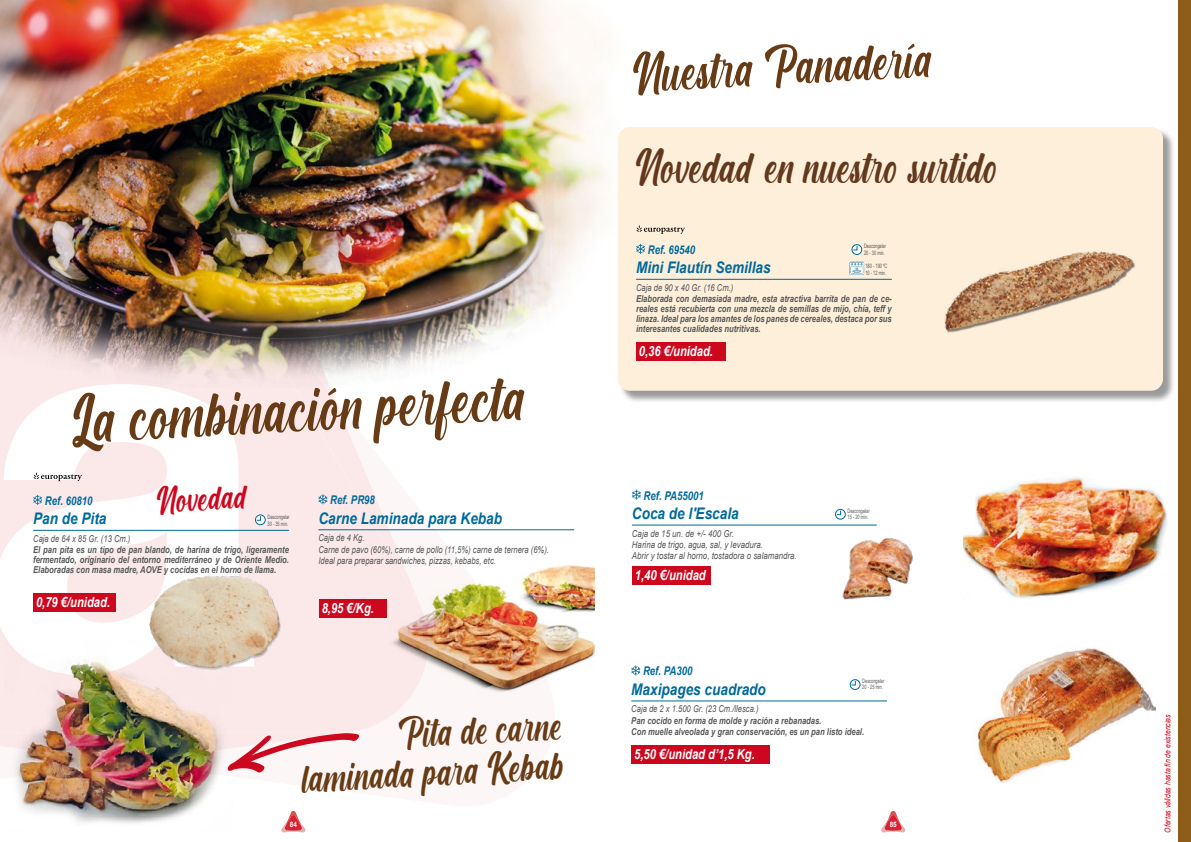
<style>
.page{position:relative;width:1191px;height:842px;background:#fff}
.page>*{position:absolute;margin:0;border:0;box-sizing:border-box;transform-origin:0 0}
.t1{font:86.3px "Cream Cake";color:#673b15;scale:.8 1}
.t2{font:70px "Cream Cake";color:#673b15;scale:.8 1}
.t3{font:60.7px "Cream Cake";letter-spacing:.05em;color:#63391e;scale:.8 1}
.t4{font:54.6px/39.6px "Cream Cake";color:#673b15;text-align:right;scale:.8 1}
.t5{font:46.5px "Cream Cake";color:#cd071e;scale:.8 1}
.t6{font:italic 700 16px "Arial";color:#00699b;scale:.85 1}
.t7{font:italic 700 14px "Arial";color:#fff;scale:.8 1}
.t8{font:italic 700 12px "Arial";color:#00699b;scale:.8 1}
.t9{font:italic 700 9.5px/10px "Arial";color:#58585a;text-align:justify;scale:.8 1}
.t10{font:italic 9.5px/11.4px "Arial";color:#58585a;scale:.8 1}
.t11{font:italic 9.5px/11.4px "Arial";color:#58585a;scale:.83 1}
.t12{font:italic 8px "Arial";color:#cd071e;scale:.85 1}
.t13{font:700 7.5px "Arial";color:#fff;scale:.85 1}
.t14{font:6px/7px "Arial Narrow";color:#58585a;scale:.8 1}
</style>
<div class="page">
<svg style="left:0;top:387px;width:428px;height:346px;fill:#fbe9ea"></svg>
<svg style="left:0;top:387px;width:254px;height:288px"></svg>
<div style="left:1177px;top:0;width:14px;height:842px;background:#8e5d19"></div>
<svg style="left:281px;top:811px;width:24px;height:21px"></svg>
<svg style="left:881px;top:811px;width:24px;height:21px"></svg>
<img style="left:0;top:0;width:627px;height:387px">
<hr style="left:632px;top:525px;width:244px;height:1px;background:#00699b">
<svg style="left:632px;top:490px;width:9px;height:10px"></svg>
<div style="left:632px;top:566px;width:78px;height:18px;background:#cd071e"></div>
<div style="left:835px;top:509px;width:10px;height:10px;border:1px solid #00699b;border-radius:50%"></div>
<svg style="left:836px;top:510px;width:5px;height:5px"></svg>
<img style="left:963px;top:477px;width:204px;height:122px">
<img style="left:842px;top:537px;width:71px;height:62px">
<img style="left:977px;top:648px;width:178px;height:135px">
<hr style="left:631px;top:700px;width:256px;height:1px;background:#00699b">
<svg style="left:631px;top:665px;width:9px;height:10px"></svg>
<div style="left:631px;top:745px;width:138px;height:18px;background:#cd071e"></div>
<div style="left:850px;top:679px;width:10px;height:11px;border:1px solid #00699b;border-radius:50%"></div>
<svg style="left:851px;top:680px;width:5px;height:5px"></svg>
<hr style="left:318px;top:529px;width:256px;height:1px;background:#00699b">
<svg style="left:318px;top:494px;width:9px;height:10px"></svg>
<div style="left:319px;top:599px;width:67px;height:18px;background:#cd071e"></div>
<img style="left:389px;top:561px;width:205px;height:135px">
<img style="left:5px;top:641px;width:227px;height:182px">
<svg style="left:33px;top:472px;width:49px;height:9px"></svg>
<hr style="left:33px;top:530px;width:256px;height:1px;background:#00699b">
<svg style="left:33px;top:495px;width:9px;height:10px"></svg>
<div style="left:33px;top:593px;width:83px;height:18px;background:#cd071e"></div>
<svg style="left:255px;top:515px;width:10px;height:10px"></svg>
<div style="left:255px;top:514px;width:11px;height:11px;border:1px solid #00699b;border-radius:50%"></div>
<svg style="left:256px;top:516px;width:5px;height:5px"></svg>
<img style="left:141px;top:569px;width:148px;height:111px">
<svg style="left:228px;top:733px;width:131px;height:40px"></svg>
<div style="left:619px;top:128px;width:556px;height:276px;background:#000;opacity:.4"></div>
<div style="left:618px;top:127px;width:545px;height:264px;background:#feefdb;border-radius:12px"></div>
<svg style="left:636px;top:225px;width:49px;height:9px"></svg>
<hr style="left:636px;top:279px;width:255px;height:1px;background:#00699b">
<svg style="left:636px;top:244px;width:9px;height:10px"></svg>
<div style="left:636px;top:342px;width:89px;height:18px;background:#cd071e"></div>
<svg style="left:849px;top:262px;width:15px;height:13px"></svg>
<svg style="left:852px;top:245px;width:9px;height:9px"></svg>
<div style="left:851px;top:244px;width:11px;height:11px;border:1px solid #00699b;border-radius:50%"></div>
<svg style="left:852px;top:245px;width:5px;height:5px"></svg>
<img style="left:944px;top:251px;width:191px;height:82px">
<h2 class="t2" style="left:631px;top:41px;width:375px;rotate:-3deg">Nuestra Panadería</h2>
<h3 class="t3" style="left:636px;top:138px;width:451px">Novedad en nuestro surtido</h3>
<h1 class="t1" style="left:69px;top:380px;width:569px;rotate:-3deg">La combinación perfecta</h1>
<h3 class="t5" style="left:156px;top:479px;width:115px;rotate:-3deg">Novedad</h3>
<p class="t8" style="left:45px;top:493px;width:61px">Ref. 60810</p>
<h3 class="t6" style="left:33px;top:508px;width:88px">Pan de Pita</h3>
<p class="t10" style="left:33px;top:533px;width:123px">Caja de 64 x 85 Gr. (13 Cm.)</p>
<p class="t9" style="left:33px;top:545px;width:321px">El pan pita es un tipo de pan blando, de harina de trigo, ligeramente fermentado, originario del entorno mediterráneo y de Oriente Medio.<br>Elaboradas con masa madre, AOVE y cocidas en el horno de llama.</p>
<h3 class="t7" style="left:36px;top:593px;width:94px">0,79 €/unidad.</h3>
<p class="t14" style="left:267px;top:513px;width:29px">Descongelar<br>30 - 35 min.</p>
<p class="t8" style="left:330px;top:492px;width:58px">Ref. PR98</p>
<h3 class="t6" style="left:318px;top:507px;width:218px">Carne Laminada para Kebab</h3>
<p class="t10" style="left:318px;top:532px;width:290px">Caja de 4 Kg.<br>Carne de pavo (60%), carne de pollo (11,5%) carne de ternera (6%).<br>Ideal para preparar sandwiches, pizzas, kebabs, etc.</p>
<h3 class="t7" style="left:322px;top:599px;width:67px">8,95 €/Kg.</h3>
<h3 class="t4" style="left:299px;top:719px;width:327px;rotate:-3deg">Pita de carne laminada para Kebab</h3>
<p class="t14" style="left:864px;top:242px;width:29px">Descongelar<br>20 - 30 min.</p>
<p class="t8" style="left:648px;top:242px;width:61px">Ref. 69540</p>
<h3 class="t6" style="left:636px;top:257px;width:160px">Mini Flautín Semillas</h3>
<p class="t10" style="left:636px;top:282px;width:123px">Caja de 90 x 40 Gr. (16 Cm.)</p>
<p class="t9" style="left:636px;top:294px;width:321px">Elaborada con demasiada madre, esta atractiva barrita de pan de ce&shy;reales está recubierta con una mezcla de semillas de mijo, chía, teff y linaza. Ideal para los amantes de los panes de cereales, destaca por sus interesantes cualidades nutritivas.</p>
<h3 class="t7" style="left:639px;top:342px;width:94px">0,36 €/unidad.</h3>
<p class="t14" style="left:865px;top:262px;width:29px">180 - 190 ºC<br>10 - 12 min.</p>
<p class="t8" style="left:643px;top:487px;width:77px">Ref. PA55001</p>
<h3 class="t6" style="left:632px;top:503px;width:127px">Coca de l'Escala</h3>
<p class="t11" style="left:632px;top:528px;width:200px">Caja de 15 un. de +/- 400 Gr.<br>Harina de trigo, agua, sal, y levadura.<br>Abrir y tostar al horno, tostadora o salamandra.</p>
<h3 class="t7" style="left:635px;top:566px;width:90px">1,40 €/unidad</h3>
<p class="t14" style="left:847px;top:508px;width:29px;line-height:6px">Descongelar<br>15 - 20 min.</p>
<p class="t8" style="left:643px;top:663px;width:63px">Ref. PA300</p>
<h3 class="t6" style="left:631px;top:679px;width:160px">Maxipages cuadrado</h3>
<p class="t10" style="left:631px;top:703px;width:161px">Caja de 2 x 1.500 Gr. (23 Cm./llesca.)</p>
<p class="t9" style="left:631px;top:715px;width:292px;line-height:11.4px">Pan cocido en forma de molde y ración a rebanadas.<br>Con muelle alveolada y gran conservación, es un pan listo ideal.</p>
<h3 class="t7" style="left:634px;top:745px;width:152px">5,50 €/unidad d’1,5 Kg.</h3>
<p class="t14" style="left:862px;top:678px;width:29px;line-height:6px">Descongelar<br>20 - 25 min.</p>
<p class="t13" style="left:290px;top:819px;width:10px">84</p>
<p class="t13" style="left:889px;top:819px;width:10px">85</p>
<p class="t12" style="left:1162px;top:832px;width:140px;rotate:-90deg">Ofertas válidas hasta fin de existencias</p>
</div>
